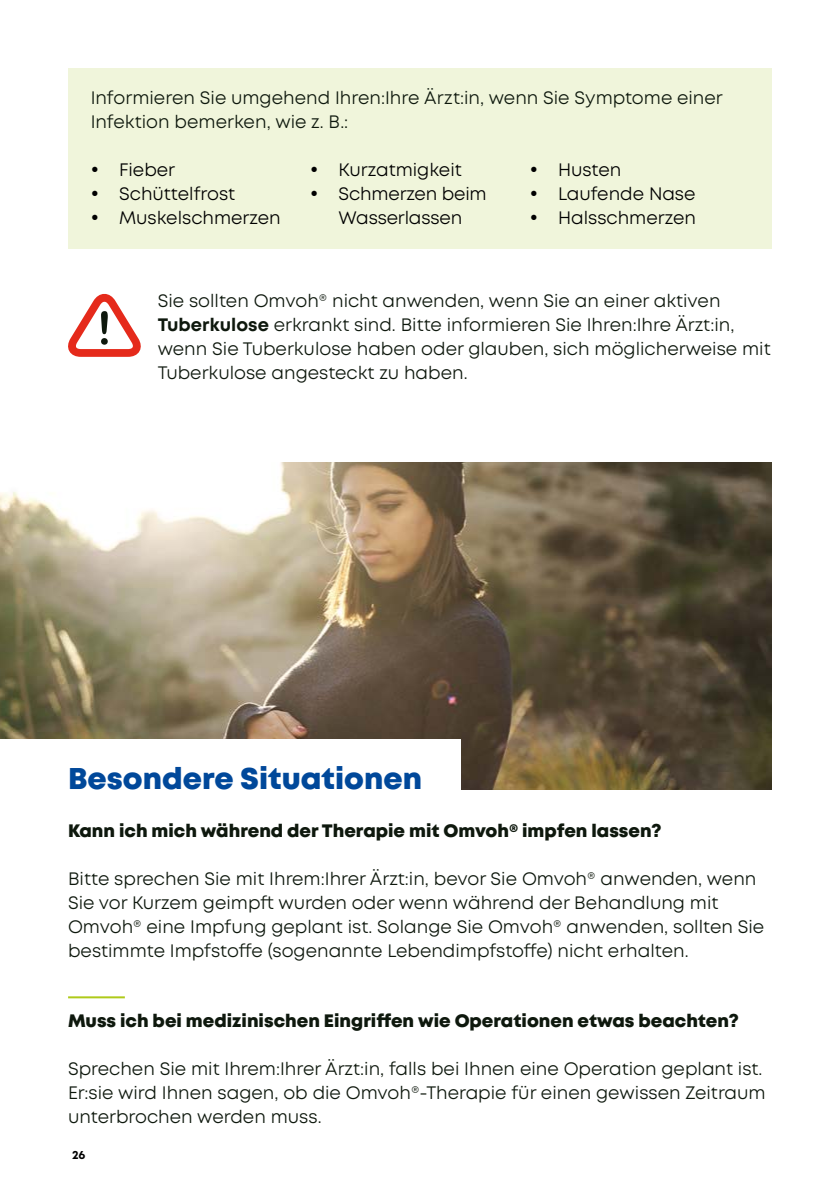
<style>
.page{position:relative;width:840px;height:1191px;background:#fff}
.page>*{position:absolute;margin:0;border:0;box-sizing:border-box;transform-origin:0 0}
.Headline_Blue_Heavy_16_20{font:800 30px "Mont";color:#00489a}
.Copy_Text_Black_Book_10_13{font:18px/24px "Mont";color:#0e180d}
.Subheadline_Black_Heavy_12_15{font:800 18px "Mont";color:#0e180d}
.t1{font:18px/24px "Mont";color:#000}
.t2{font:700 12px "Mont";color:#000}
.s1{font-weight:700}
</style>
<div class="page">
<img style="left:0;top:462px;width:771px;height:327px">
<div style="left:68px;top:68px;width:703px;height:181px;background:#f0f5db"></div>
<svg style="left:68px;top:294px;width:73px;height:63px"></svg>
<div style="left:0;top:740px;width:460px;height:60px;background:#fff"></div>
<hr style="left:68px;top:996px;width:57px;height:2px;background:#afca1a">
<p class="Copy_Text_Black_Book_10_13" style="left:91px;top:86px;width:633px">Informieren Sie umgehend Ihren:Ihre Ärzt:in, wenn Sie Symptome einer<br>Infektion bemerken, wie z. B.:</p>
<p class="t1" style="left:119px;top:158px;width:57px">Fieber</p>
<p class="t1" style="left:119px;top:182px;width:117px">Schüttelfrost</p>
<p class="t1" style="left:119px;top:206px;width:163px">Muskelschmerzen</p>
<p class="t1" style="left:338px;top:158px;width:125px">Kurzatmigkeit</p>
<p class="t1" style="left:338px;top:182px;width:149px">Schmerzen beim<br>Wasserlassen</p>
<p class="t1" style="left:557px;top:158px;width:65px">Husten</p>
<p class="t1" style="left:557px;top:182px;width:139px">Laufende Nase</p>
<p class="t1" style="left:557px;top:206px;width:139px">Halsschmerzen</p>
<p class="Copy_Text_Black_Book_10_13" style="left:158px;top:289px;width:614px">Sie sollten Omvoh® nicht anwenden, wenn Sie an einer aktiven <span class="s1">Tuberkulose</span> erkrankt sind. Bitte informieren Sie Ihren:Ihre Ärzt:in, wenn Sie Tuberkulose haben oder glauben, sich möglicherweise mit Tuberkulose angesteckt zu haben.</p>
<p class="Headline_Blue_Heavy_16_20" style="left:68px;top:759px;width:355px">Besondere Situationen</p>
<p class="Subheadline_Black_Heavy_12_15" style="left:68px;top:819px;width:594px">Kann ich mich während der Therapie mit Omvoh® impfen lassen?</p>
<p class="Copy_Text_Black_Book_10_13" style="left:68px;top:867px;width:697px">Bitte sprechen Sie mit Ihrem:Ihrer Ärzt:in, bevor Sie Omvoh® anwenden, wenn Sie vor Kurzem geimpft wurden oder wenn während der Behandlung mit Omvoh® eine Impfung geplant ist. Solange Sie Omvoh® anwenden, sollten Sie bestimmte Impfstoffe (sogenannte Lebendimpfstoffe) nicht erhalten.</p>
<p class="Subheadline_Black_Heavy_12_15" style="left:68px;top:1008px;width:671px">Muss ich bei medizinischen Eingriffen wie Operationen etwas beachten?</p>
<p class="Copy_Text_Black_Book_10_13" style="left:68px;top:1056px;width:698px">Sprechen Sie mit Ihrem:Ihrer Ärzt:in, falls bei Ihnen eine Operation geplant ist.<br>Er:sie wird Ihnen sagen, ob die Omvoh®-Therapie für einen gewissen Zeitraum unterbrochen werden muss.</p>
<p class="t2" style="left:72px;top:1147px;width:15px">26</p>
</div>
